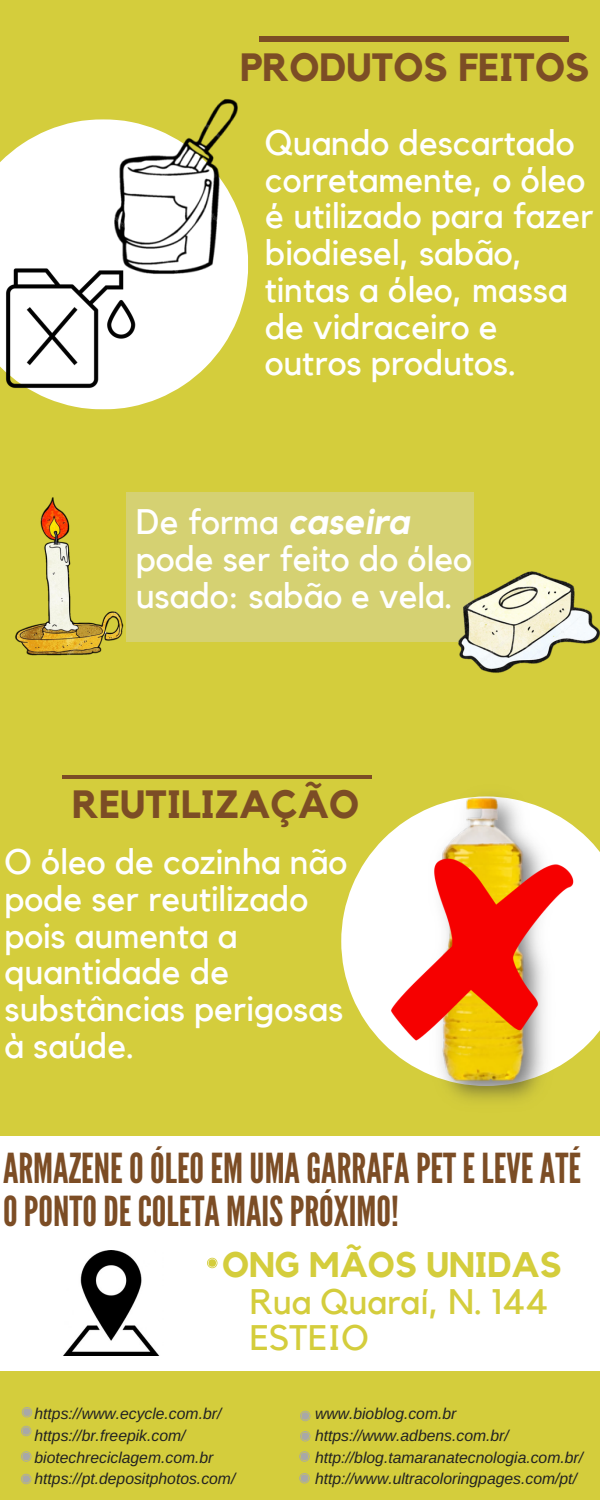
<style>
.page{position:relative;width:600px;height:1500px;background:#d4cd3c}
.page>*{position:absolute;margin:0;border:0;box-sizing:border-box;transform-origin:0 0}
.t1{font:41.3px/42.8px "League Gothic";color:#7c4d25}
.t2{font:700 39.3px "Kollektif";color:#7c4d25}
.t3{font:35.4px/36.8px "Kollektif";color:#fff}
.t4{font:35.4px/36.8px "Kollektif";color:#d4cd3c}
.t5{font:700 35.4px "Kollektif";color:#d4cd3c}
.t6{font:italic 15.7px/21.8px "Arimo";color:#222}
.s1{font-weight:700;font-style:italic}
</style>
<div class="page">
<svg style="left:0;top:119px;width:248px;height:291px;fill:#fff"></svg>
<div style="left:126px;top:493px;width:348px;height:149px;background:#d5d172"></div>
<div style="left:0;top:1136px;width:600px;height:235px;background:#fff"></div>
<hr style="left:63px;top:776px;width:309px;height:3px;background:#7c4d25">
<div style="left:259px;top:36px;width:309px;height:6px;background:#7c4d25"></div>
<img style="left:63px;top:1250px;width:96px;height:105px">
<img style="left:110px;top:99px;width:132px;height:180px">
<img style="left:458px;top:571px;width:142px;height:102px">
<img style="left:4px;top:266px;width:132px;height:124px">
<img style="left:15px;top:492px;width:148px;height:164px">
<img style="left:346px;top:775px;width:254px;height:326px">
<img style="left:391px;top:857px;width:183px;height:183px">
<svg style="left:22px;top:1407px;width:10px;height:11px"></svg>
<div style="left:23px;top:1408px;width:8px;height:8px;background:#a8a8a8;border-radius:50%"></div>
<svg style="left:300px;top:1411px;width:10px;height:10px"></svg>
<div style="left:301px;top:1412px;width:8px;height:8px;background:#a8a8a8;border-radius:50%"></div>
<svg style="left:300px;top:1431px;width:10px;height:11px"></svg>
<div style="left:301px;top:1432px;width:8px;height:8px;background:#a8a8a8;border-radius:50%"></div>
<svg style="left:299px;top:1451px;width:11px;height:11px"></svg>
<div style="left:301px;top:1453px;width:7px;height:7px;background:#a8a8a8;border-radius:50%"></div>
<svg style="left:299px;top:1473px;width:11px;height:11px"></svg>
<div style="left:301px;top:1474px;width:7px;height:8px;background:#a8a8a8;border-radius:50%"></div>
<svg style="left:207px;top:1258px;width:11px;height:10px"></svg>
<div style="left:208px;top:1259px;width:8px;height:8px;background:#d4cd3c;border-radius:50%"></div>
<svg style="left:21px;top:1426px;width:11px;height:10px"></svg>
<div style="left:22px;top:1427px;width:8px;height:8px;background:#a8a8a8;border-radius:50%"></div>
<svg style="left:21px;top:1451px;width:11px;height:11px"></svg>
<div style="left:22px;top:1453px;width:8px;height:7px;background:#a8a8a8;border-radius:50%"></div>
<svg style="left:21px;top:1474px;width:11px;height:10px"></svg>
<div style="left:22px;top:1475px;width:8px;height:8px;background:#a8a8a8;border-radius:50%"></div>
<p class="t2" style="left:240px;top:49px;width:351px">PRODUTOS FEITOS</p>
<p class="t3" style="left:265px;top:126px;width:330px">Quando descartado corretamente, o óleo é utilizado para fazer biodiesel, sabão, tintas a óleo, massa de vidraceiro e outros produtos.</p>
<p class="t3" style="left:136px;top:505px;width:338px">De forma <span class="s1">caseira </span>pode ser feito do óleo usado: sabão e vela.</p>
<p class="t2" style="left:72px;top:786px;width:289px">REUTILIZAÇÃO</p>
<p class="t3" style="left:4px;top:845px;width:344px">O óleo de cozinha não pode ser reutilizado pois aumenta a quantidade de substâncias perigosas à saúde.</p>
<p class="t1" style="left:3px;top:1148px;width:580px">ARMAZENEOÓLEOEM UMAGARRAFAPETE LEVEATÉ<br>OPONTODECOLETA MAISPRÓXIMO!</p>
<p class="t5" style="left:222px;top:1248px;width:341px">ONG MÃOS UNIDAS</p>
<p class="t4" style="left:250px;top:1284px;width:300px">Rua Quaraí, N. 144<br>ESTEIO</p>
<p class="t6" style="left:34px;top:1403px;width:202px">https://www.ecycle.com.br/ https://br.freepik.com/ biotechreciclagem.com.br https://pt.depositphotos.com/</p>
<p class="t6" style="left:315px;top:1403px;width:270px">www.bioblog.com.br https://www.adbens.com.br/ http://blog.tamaranatecnologia.com.br/ http://www.ultracoloringpages.com/pt/</p>
</div>
